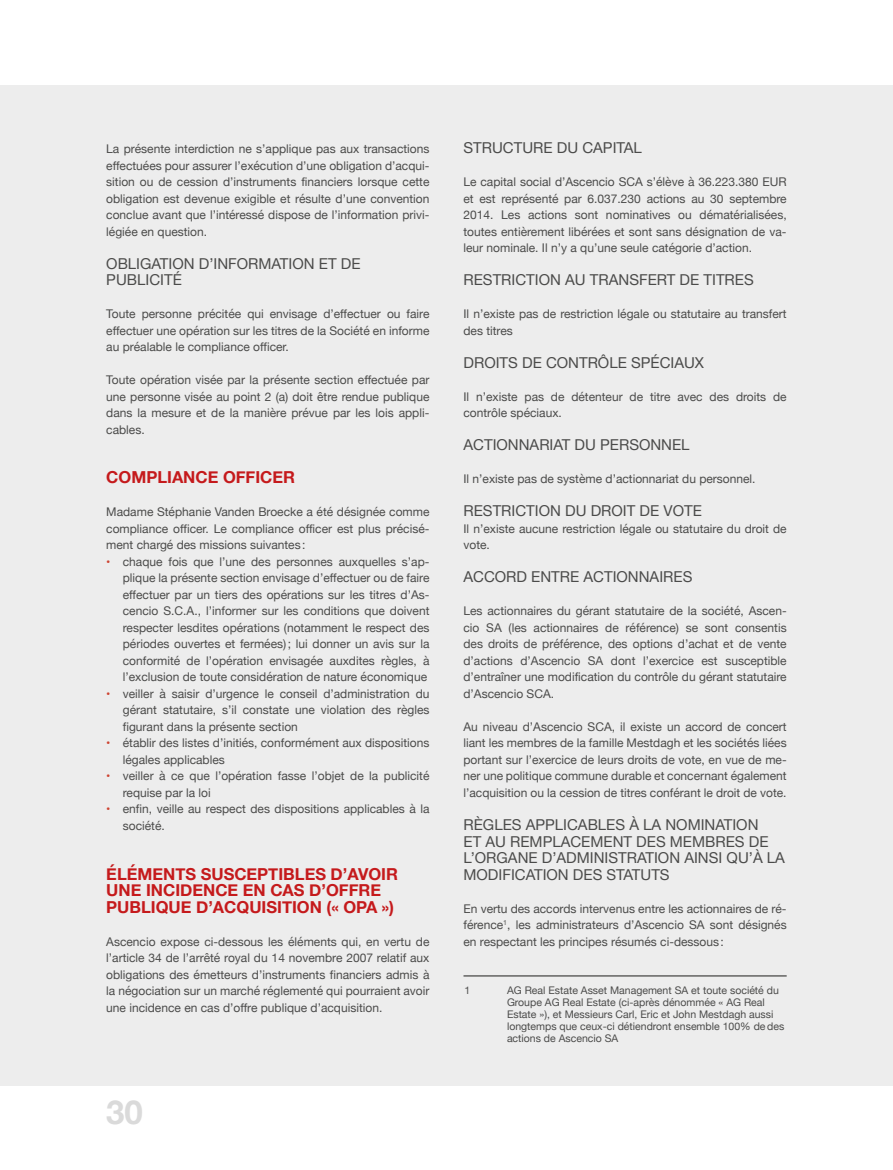
<style>
.page{position:relative;width:893px;height:1170px;background:#fff}
.page>*{position:absolute;margin:0;border:0;box-sizing:border-box;transform-origin:0 0}
.t1{font:700 33px "Helvetica Neue";color:#dadada}
.t2{font:700 16.5px/16.5px "Helvetica Neue";color:#c51a1c}
.t3{font:15px/16.5px "Helvetica Neue";color:#4b4b4a}
.t4{font:12px/16.5px "Helvetica Neue";color:#4b4b4a;text-align:justify}
.t5{font:10.5px/12px "Helvetica Neue";color:#4b4b4a}
.s1{color:#ce4331}
</style>
<div class="page">
<div style="left:0;top:85px;width:893px;height:1000px;background:#ededed"></div>
<hr style="left:463px;top:975px;width:324px;height:1px;background:#1d1d1b">
<p class="t4" style="left:106px;top:141px;width:325px">La présente interdiction ne s’applique pas aux transactions effectuées pour assurer l’exécution d’une obligation d’acqui&shy;sition ou de cession d’instruments financiers lorsque cette obligation est devenue exigible et résulte d’une convention conclue avant que l’intéressé dispose de l’information privi&shy;légiée en question.</p>
<p class="t3" style="left:106px;top:256px;width:256px">OBLIGATION D’INFORMATION ET DE<br>PUBLICITÉ</p>
<p class="t4" style="left:106px;top:306px;width:325px">Toute personne précitée qui envisage d’effectuer ou faire effectuer une opération sur les titres de la Société en informe au préalable le compliance officer.</p>
<p class="t4" style="left:106px;top:372px;width:325px">Toute opération visée par la présente section effectuée par une personne visée au point 2 (a) doit être rendue publique dans la mesure et de la manière prévue par les lois appli&shy;cables.</p>
<h2 class="t2" style="left:106px;top:469px;width:190px">COMPLIANCE OFFICER</h2>
<p class="t4" style="left:106px;top:504px;width:325px">Madame Stéphanie Vanden Broecke a été désignée comme compliance officer. Le compliance officer est plus précisé&shy;ment chargé des missions suivantes :</p>
<p class="t4" style="left:123px;top:554px;width:308px;text-indent:-16px"><span class="s1">•</span> chaque fois que l’une des personnes auxquelles s’ap&shy;plique la présente section envisage d’effectuer ou de faire effectuer par un tiers des opérations sur les titres d’As&shy;cencio S.C.A., l’informer sur les conditions que doivent respecter lesdites opérations (notamment le respect des périodes ouvertes et fermées); lui donner un avis sur la conformité de l’opération envisagée auxdites règles, à l’exclusion de toute considération de nature économique</p>
<p class="t4" style="left:123px;top:686px;width:308px;text-indent:-16px"><span class="s1">•</span> veiller à saisir d’urgence le conseil d’administration du gérant statutaire, s’il constate une violation des règles figurant dans la présente section</p>
<p class="t4" style="left:123px;top:735px;width:308px;text-indent:-16px"><span class="s1">•</span> établir des listes d’initiés, conformément aux dispositions légales applicables</p>
<p class="t4" style="left:123px;top:768px;width:308px;text-indent:-16px"><span class="s1">•</span> veiller à ce que l’opération fasse l’objet de la publicité requise par la loi</p>
<p class="t4" style="left:123px;top:801px;width:308px;text-indent:-16px"><span class="s1">•</span> enfin, veille au respect des dispositions applicables à la société.</p>
<h2 class="t2" style="left:106px;top:865px;width:293px">ÉLÉMENTS SUSCEPTIBLES D’AVOIR<br>UNE INCIDENCE EN CAS D’OFFRE<br>PUBLIQUE D’ACQUISITION (« OPA »)</h2>
<p class="t4" style="left:106px;top:933px;width:325px">Ascencio expose ci-dessous les éléments qui, en vertu de l’article 34 de l’arrêté royal du 14 novembre 2007 relatif aux obligations des émetteurs d’instruments financiers admis à la négociation sur un marché réglementé qui pourraient avoir une incidence en cas d’offre publique d’acquisition.</p>
<h1 class="t1" style="left:106px;top:1085px;width:38px">30</h1>
<p class="t3" style="left:463px;top:140px;width:180px">STRUCTURE DU CAPITAL</p>
<p class="t4" style="left:463px;top:174px;width:325px">Le capital social d’Ascencio SCA s’élève à 36.223.380 EUR et est représenté par 6.037.230 actions au 30 septembre 2014. Les actions sont nominatives ou dématérialisées, toutes entièrement libérées et sont sans désignation de va&shy;leur nominale. Il n’y a qu’une seule catégorie d’action.</p>
<p class="t3" style="left:463px;top:272px;width:292px">RESTRICTION AU TRANSFERT DE TITRES</p>
<p class="t4" style="left:463px;top:306px;width:325px">Il n’existe pas de restriction légale ou statutaire au transfert des titres</p>
<p class="t3" style="left:463px;top:355px;width:242px">DROITS DE CONTRÔLE SPÉCIAUX</p>
<p class="t4" style="left:463px;top:389px;width:325px">Il n’existe pas de détenteur de titre avec des droits de contrôle spéciaux.</p>
<p class="t3" style="left:463px;top:437px;width:228px">ACTIONNARIAT DU PERSONNEL</p>
<p class="t4" style="left:463px;top:471px;width:294px">Il n’existe pas de système d’actionnariat du personnel.</p>
<p class="t3" style="left:463px;top:503px;width:240px">RESTRICTION DU DROIT DE VOTE</p>
<p class="t4" style="left:463px;top:521px;width:325px">Il n’existe aucune restriction légale ou statutaire du droit de vote.</p>
<p class="t3" style="left:463px;top:569px;width:230px">ACCORD ENTRE ACTIONNAIRES</p>
<p class="t4" style="left:463px;top:603px;width:325px">Les actionnaires du gérant statutaire de la société, Ascen&shy;cio SA (les actionnaires de référence) se sont consentis des droits de préférence, des options d’achat et de vente d’actions d’Ascencio SA dont l’exercice est susceptible d’entraîner une modification du contrôle du gérant statutaire d’Ascencio SCA.</p>
<p class="t4" style="left:463px;top:719px;width:325px">Au niveau d’Ascencio SCA, il existe un accord de concert liant les membres de la famille Mestdagh et les sociétés liées portant sur l’exercice de leurs droits de vote, en vue de me&shy;ner une politique commune durable et concernant également l’acquisition ou la cession de titres conférant le droit de vote.</p>
<p class="t3" style="left:463px;top:817px;width:323px">RÈGLES APPLICABLES À LA NOMINATION<br>ET AU REMPLACEMENT DES MEMBRES DE L’ORGANE D’ADMINISTRATION AINSI QU’À LA MODIFICATION DES STATUTS</p>
<p class="t4" style="left:463px;top:900px;width:325px">En vertu des accords intervenus entre les actionnaires de ré&shy;férence<sup>1</sup>, les administrateurs d’Ascencio SA sont désignés en respectant les principes résumés ci-dessous :</p>
<p class="t5" style="left:464px;top:985px;width:7px">1</p>
<p class="t5" style="left:507px;top:985px;width:279px">AG Real Estate Asset Management SA et toute société du Groupe AG Real Estate (ci-après dénommée « AG Real Estate »), et Messieurs Carl, Eric et John Mestdagh aussi longtemps que ceux-ci détiendront ensemble 100% de des actions de Ascencio SA</p>
</div>
